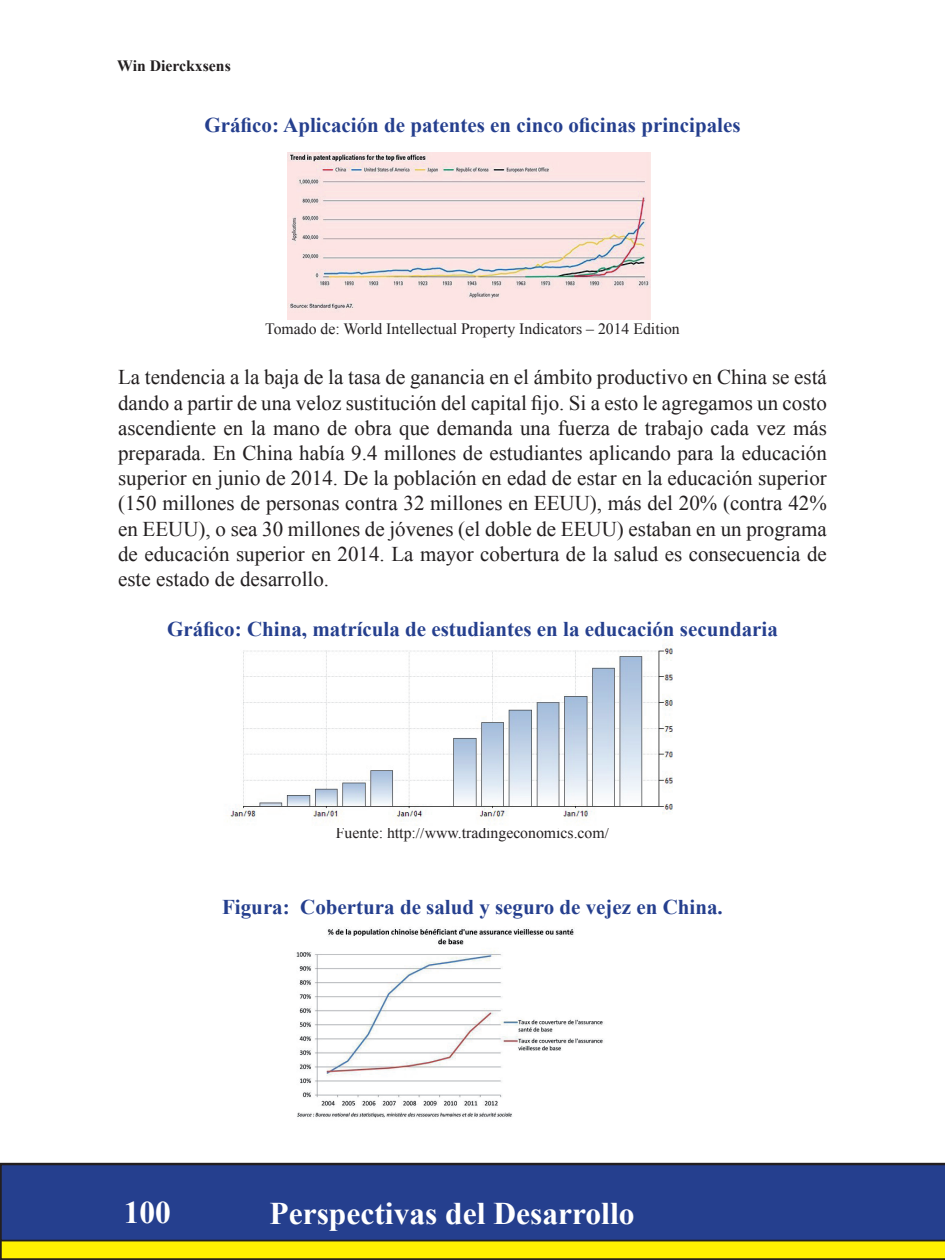
<style>
.page{position:relative;width:945px;height:1260px;background:#fff}
.page>*{position:absolute;margin:0;border:0;box-sizing:border-box;transform-origin:0 0}
.t1{font:700 31.5px "Times New Roman";color:#fff}
.t2{font:21px/25.2px "Times New Roman";color:#231f20;text-align:justify}
.t3{font:700 21px "Times New Roman";color:#253f8e}
.t4{font:15.75px "Times New Roman";color:#231f20}
.t5{font:700 15.75px "Times New Roman";color:#231f20}
</style>
<div class="page">
<svg style="left:0;top:1163px;width:945px;height:97px;background:#dbce05"></svg>
<div style="left:0;top:1164px;width:945px;height:77px;background:#253f8e"></div>
<img style="left:288px;top:153px;width:362px;height:166px">
<img style="left:227px;top:645px;width:446px;height:181px">
<img style="left:296px;top:927px;width:307px;height:191px">
<p class="t5" style="left:117px;top:55px;width:115px">Win Dierckxsens</p>
<p class="t3" style="left:204px;top:111px;width:538px">Gráfico: Aplicación de patentes en cinco oficinas principales</p>
<p class="t4" style="left:265px;top:318px;width:416px">Tomado de: World Intellectual Property Indicators – 2014 Edition</p>
<p class="t2" style="left:118px;top:364px;width:710px">La tendencia a la baja de la tasa de ganancia en el ámbito productivo en China se está dando a partir de una veloz sustitución del capital fijo. Si a esto le agregamos un costo ascendiente en la mano de obra que demanda una fuerza de trabajo cada vez más preparada. En China había 9.4 millones de estudiantes aplicando para la educación superior en junio de 2014. De la población en edad de estar en la educación superior (150 millones de personas contra 32 millones en EEUU), más del 20% (contra 42% en EEUU), o sea 30 millones de jóvenes (el doble de EEUU) estaban en un programa de educación superior en 2014. La mayor cobertura de la salud es consecuencia de este estado de desarrollo.</p>
<p class="t3" style="left:167px;top:615px;width:612px">Gráfico: China, matrícula de estudiantes en la educación secundaria</p>
<p class="t4" style="left:336px;top:822px;width:275px">Fuente: http://www.tradingeconomics.com/</p>
<p class="t3" style="left:222px;top:892px;width:502px">Figura: Cobertura de salud y seguro de vejez en China.</p>
<h1 class="t1" style="left:124px;top:1191px;width:49px">100</h1>
<h1 class="t1" style="left:270px;top:1192px;width:367px">Perspectivas del Desarrollo</h1>
</div>
